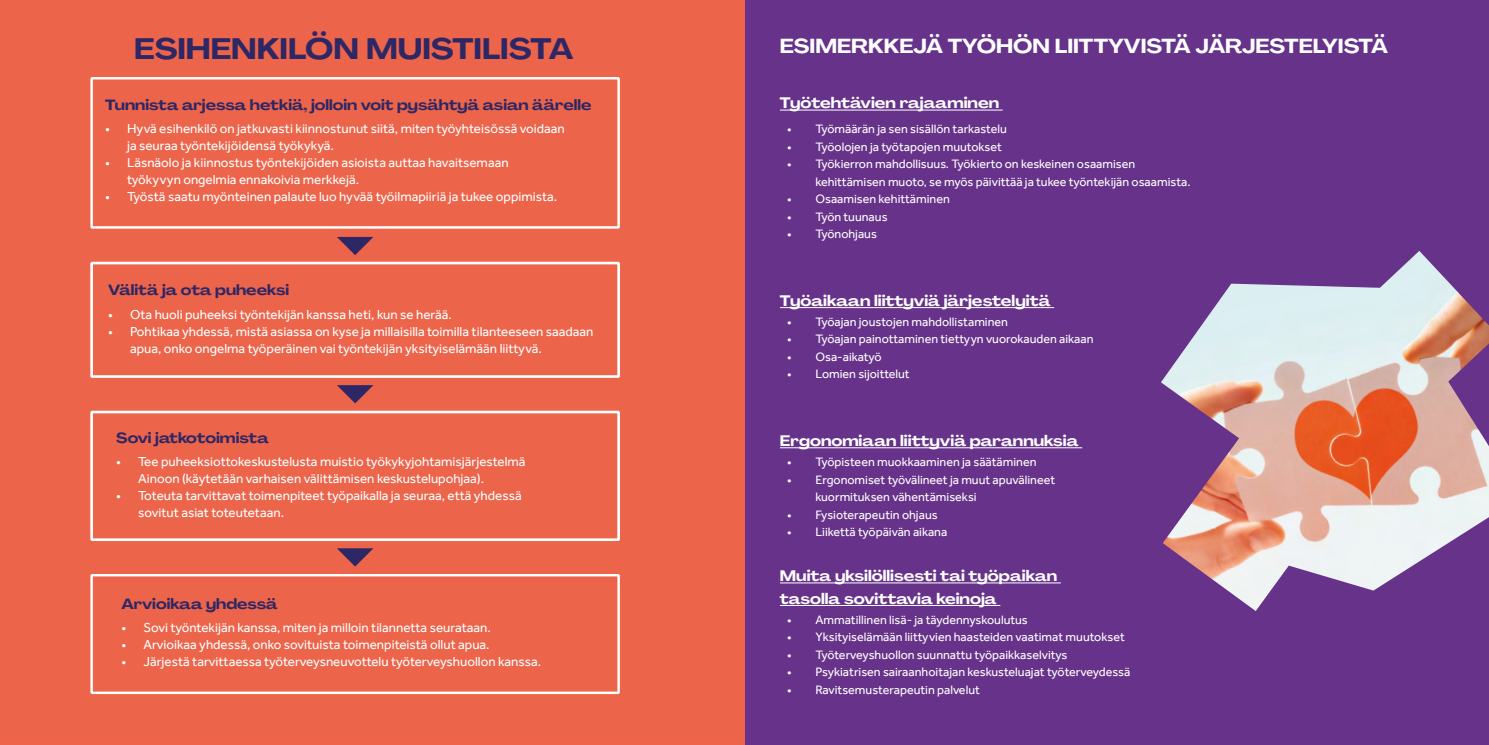
<style>
.page{position:relative;width:1489px;height:745px;background:#fff}
.page>*{position:absolute;margin:0;border:0;box-sizing:border-box;transform-origin:0 0}
.t1{font:700 expanded 29.12px "PP Agrandir";color:#2d2765}
.Väliotsikko{font:700 expanded 20px "PP Agrandir";color:#fff}
.Väliotsikko-2{font:700 expanded 15px/22.5px "PP Agrandir";color:#fff}
.t2{font:700 expanded 14.62px "PP Agrandir";color:#2d2765}
.t3{font:13.38px/17px "Effra";color:#fff}
.Lista{font:12.5px/17.5px "Effra";color:#fff}
</style>
<div class="page">
<div style="left:731px;top:0;width:757px;height:744px;background:#67328a"></div>
<hr style="left:780px;top:110px;width:222px;height:1px;background:#fff">
<hr style="left:780px;top:307px;width:274px;height:1px;background:#fff">
<hr style="left:780px;top:447px;width:302px;height:1px;background:#fff">
<hr style="left:780px;top:582px;width:280px;height:1px;background:#fff">
<hr style="left:780px;top:604px;width:220px;height:1px;background:#fff">
<img style="left:1161px;top:251px;width:327px;height:359px">
<div style="left:0;top:0;width:744px;height:744px;background:#ee644a"></div>
<div style="left:90px;top:573px;width:530px;height:120px;border:2px solid #fff"></div>
<div style="left:90px;top:410px;width:530px;height:130px;border:3px solid #fff"></div>
<div style="left:90px;top:261px;width:530px;height:116px;border:3px solid #fff"></div>
<div style="left:90px;top:77px;width:530px;height:151px;border:2px solid #fff"></div>
<svg style="left:337px;top:237px;width:36px;height:18px"></svg>
<svg style="left:337px;top:385px;width:36px;height:18px"></svg>
<svg style="left:337px;top:548px;width:36px;height:18px"></svg>
<h1 class="t1" style="left:134px;top:31px;width:440px">ESIHENKILÖN MUISTILISTA</h1>
<p class="t2" style="left:105px;top:95px;width:488px">Tunnista arjessa hetkiä, jolloin voit pysähtyä asian äärelle</p>
<p class="t3" style="left:127px;top:119px;width:439px;text-indent:-22px">• Hyvä esihenkilö on jatkuvasti kiinnostunut siitä, miten työyhteisössä voidaan ja seuraa työntekijöidensä työkykyä.</p>
<p class="t3" style="left:127px;top:153px;width:383px;text-indent:-22px">• Läsnäolo ja kiinnostus työntekijöiden asioista auttaa havaitsemaan työkyvyn ongelmia ennakoivia merkkejä.</p>
<p class="t3" style="left:105px;top:188px;width:453px">• Työstä saatu myönteinen palaute luo hyvää työilmapiiriä ja tukee oppimista.</p>
<p class="t2" style="left:108px;top:281px;width:182px">Välitä ja ota puheeksi</p>
<p class="t3" style="left:108px;top:305px;width:345px">• Ota huoli puheeksi työntekijän kanssa heti, kun se herää.</p>
<p class="t3" style="left:130px;top:322px;width:465px;text-indent:-22px">• Pohtikaa yhdessä, mistä asiassa on kyse ja millaisilla toimilla tilanteeseen saadaan apua, onko ongelma työperäinen vai työntekijän yksityiselämään liittyvä.</p>
<p class="t2" style="left:116px;top:428px;width:154px">Sovi jatkotoimista</p>
<p class="t3" style="left:138px;top:453px;width:389px;text-indent:-22px">• Tee puheeksiottokeskustelusta muistio työkykyjohtamisjärjestelmä<br>Ainoon (käytetään varhaisen välittämisen keskustelupohjaa).</p>
<p class="t3" style="left:138px;top:487px;width:385px;text-indent:-22px">• Toteuta tarvittavat toimenpiteet työpaikalla ja seuraa, että yhdessä sovitut asiat toteutetaan.</p>
<p class="t2" style="left:121px;top:594px;width:158px">Arvioikaa yhdessä</p>
<p class="t3" style="left:121px;top:618px;width:371px">• Sovi työntekijän kanssa, miten ja milloin tilannetta seurataan.</p>
<p class="t3" style="left:121px;top:635px;width:369px">• Arvioikaa yhdessä, onko sovituista toimenpiteistä ollut apua.</p>
<p class="t3" style="left:121px;top:652px;width:421px">• Järjestä tarvittaessa työterveysneuvottelu työterveyshuollon kanssa.</p>
<h2 class="Väliotsikko" style="left:780px;top:34px;width:609px">ESIMERKKEJÄ TYÖHÖN LIITTYVISTÄ JÄRJESTELYISTÄ</h2>
<h2 class="Väliotsikko-2" style="left:780px;top:92px;width:221px">Työtehtävien rajaaminen</h2>
<p class="Lista" style="left:787px;top:120px;width:221px">• Työmäärän ja sen sisällön tarkastelu</p>
<p class="Lista" style="left:787px;top:137px;width:216px">• Työolojen ja työtapojen muutokset</p>
<p class="Lista" style="left:815px;top:155px;width:377px;text-indent:-28px">• Työkierron mahdollisuus. Työkierto on keskeinen osaamisen kehittämisen muoto, se myös päivittää ja tukee työntekijän osaamista.</p>
<p class="Lista" style="left:787px;top:190px;width:164px">• Osaamisen kehittäminen</p>
<p class="Lista" style="left:787px;top:207px;width:102px">• Työn tuunaus</p>
<p class="Lista" style="left:787px;top:225px;width:91px">• Työnohjaus</p>
<h2 class="Väliotsikko-2" style="left:780px;top:289px;width:272px">Työaikaan liittyviä järjestelyitä</h2>
<p class="Lista" style="left:787px;top:312px;width:222px">• Työajan joustojen mahdollistaminen</p>
<p class="Lista" style="left:787px;top:330px;width:308px">• Työajan painottaminen tiettyyn vuorokauden aikaan</p>
<p class="Lista" style="left:787px;top:347px;width:96px">• Osa-aikatyö</p>
<p class="Lista" style="left:787px;top:365px;width:124px">• Lomien sijoittelut</p>
<h2 class="Väliotsikko-2" style="left:780px;top:429px;width:300px">Ergonomiaan liittyviä parannuksia</h2>
<p class="Lista" style="left:787px;top:452px;width:251px">• Työpisteen muokkaaminen ja säätäminen</p>
<p class="Lista" style="left:815px;top:470px;width:241px;text-indent:-28px">• Ergonomiset työvälineet ja muut apuvälineet kuormituksen vähentämiseksi</p>
<p class="Lista" style="left:787px;top:505px;width:152px">• Fysioterapeutin ohjaus</p>
<p class="Lista" style="left:787px;top:522px;width:162px">• Liikettä työpäivän aikana</p>
<h2 class="Väliotsikko-2" style="left:780px;top:564px;width:279px">Muita yksilöllisesti tai työpaikan tasolla sovittavia keinoja</h2>
<p class="Lista" style="left:787px;top:610px;width:242px">• Ammatillinen lisä- ja täydennyskoulutus</p>
<p class="Lista" style="left:787px;top:627px;width:339px">• Yksityiselämään liittyvien haasteiden vaatimat muutokset</p>
<p class="Lista" style="left:787px;top:645px;width:282px">• Työterveyshuollon suunnattu työpaikkaselvitys</p>
<p class="Lista" style="left:787px;top:662px;width:345px">• Psykiatrisen sairaanhoitajan keskusteluajat työterveydessä</p>
<p class="Lista" style="left:787px;top:680px;width:194px">• Ravitsemusterapeutin palvelut</p>
</div>
